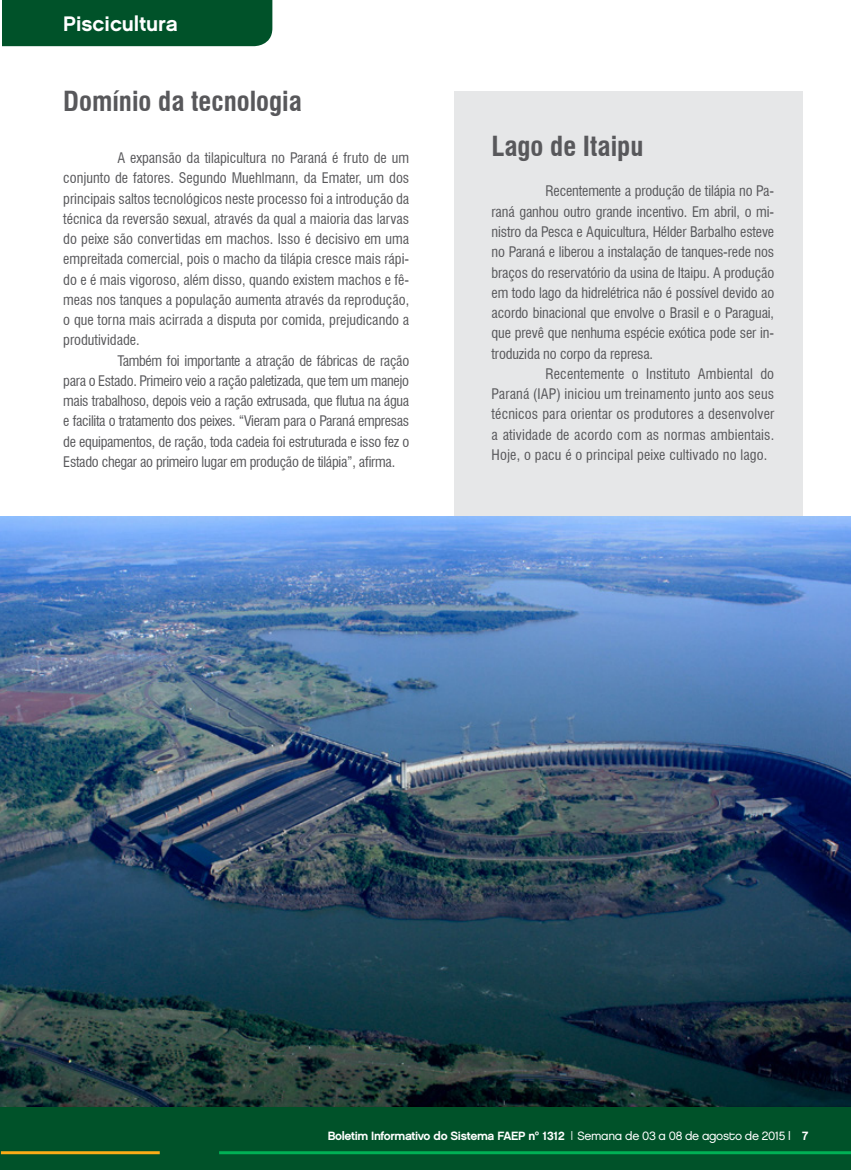
<style>
.page{position:relative;width:851px;height:1170px;background:#fff}
.page>*{position:absolute;margin:0;border:0;box-sizing:border-box;transform-origin:0 0}
.t1{font:700 condensed 27px "Swiss 721 BT";color:#58585b}
.t2{font:21px "Chalet New York Nineteen Sixty";color:#fff}
.t3{font:condensed 14.25px/20.2px "Swiss 721 BT";color:#58585b;text-align:justify}
.t4{font:12px "Chalet New York Nineteen Sixty";letter-spacing:-.03em;color:#fff}
.s1{font-family:"Chalet London Nineteen Eighty"}
</style>
<div class="page">
<div style="left:0;top:1106px;width:850px;height:63px;background:#005229"></div>
<hr style="left:1px;top:1151px;width:159px;height:3px;background:#fbac17">
<hr style="left:219px;top:1151px;width:631px;height:3px;background:#00b055">
<div style="left:454px;top:91px;width:348px;height:424px;background:#e6e7e8"></div>
<div style="left:2px;top:0;width:270px;height:46px;background:#005229"></div>
<img style="left:0;top:516px;width:850px;height:590px">
<h2 class="t2" style="left:63px;top:11px;width:134px">Infraestr tura</h2>
<h2 class="t2" style="left:63px;top:11px;width:116px">Piscicultura</h2>
<h1 class="t1" style="left:63px;top:85px;width:240px">Domínio da tecnologia</h1>
<p class="t3" style="left:63px;top:148px;width:347px;text-indent:54px">A expansão da tilapicultura no Paraná é fruto de um conjunto de fatores. Segundo Muehlmann, da Emater, um dos principais saltos tecnológicos neste processo foi a introdução da técnica da reversão sexual, através da qual a maioria das larvas do peixe são convertidas em machos. Isso é decisivo em uma empreitada comercial, pois o macho da tilápia cresce mais rápi&shy;do e é mais vigoroso, além disso, quando existem machos e fê&shy;meas nos tanques a população aumenta através da reprodução, o que torna mais acirrada a disputa por comida, prejudicando a produtividade.</p>
<p class="t3" style="left:63px;top:350px;width:347px;text-indent:54px">Também foi importante a atração de fábricas de ração para o Estado. Primeiro veio a ração paletizada, que tem um manejo mais trabalhoso, depois veio a ração extrusada, que flutua na água e facilita o tratamento dos peixes. “Vieram para o Paraná empresas de equipamentos, de ração, toda cadeia foi estruturada e isso fez o Estado chegar ao primeiro lugar em produção de tilápia”, afirma.</p>
<h1 class="t1" style="left:491px;top:130px;width:153px">Lago de Itaipu</h1>
<p class="t3" style="left:491px;top:181px;width:284px;text-indent:54px">Recentemente a produção de tilápia no Pa&shy;raná ganhou outro grande incentivo. Em abril, o mi&shy;nistro da Pesca e Aquicultura, Hélder Barbalho esteve no Paraná e liberou a instalação de tanques-rede nos braços do reservatório da usina de Itaipu. A produção em todo lago da hidrelétrica não é possível devido ao acordo binacional que envolve o Brasil e o Paraguai, que prevê que nenhuma espécie exótica pode ser in&shy;troduzida no corpo da represa.</p>
<p class="t3" style="left:491px;top:363px;width:284px;text-indent:54px">Recentemente o Instituto Ambiental do Paraná (IAP) iniciou um treinamento junto aos seus técnicos para orientar os produtores a desenvolver a atividade de acordo com as normas ambientais.<br>Hoje, o pacu é o principal peixe cultivado no lago.</p>
<p class="t4" style="left:327px;top:1128px;width:482px">Boletim Informativo do Sistema FAEP nº 1312 | <span class="s1">Semana de 03 a 08 de agosto de 2015 |</span> 7</p>
</div>
